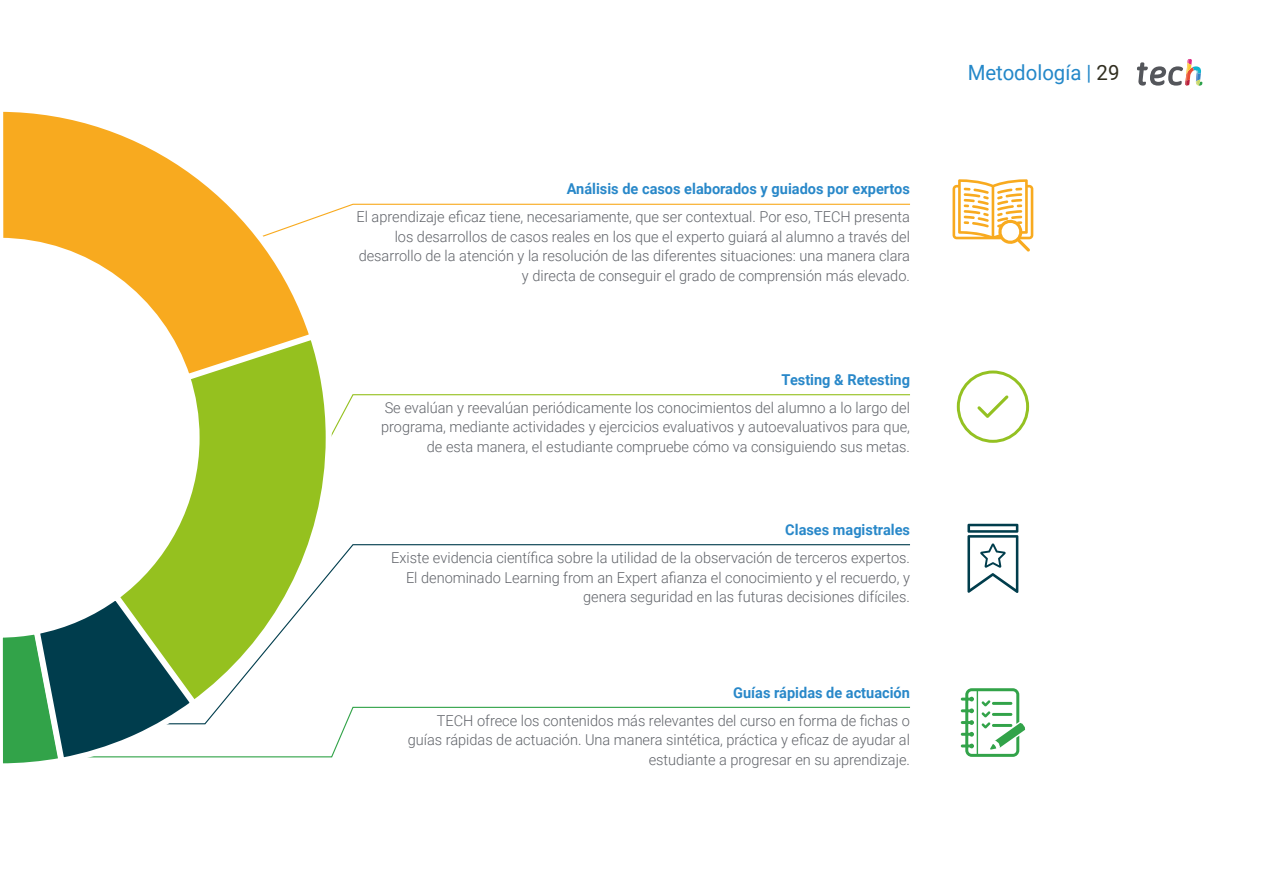
<style>
.page{position:relative;width:1263px;height:893px;background:#fff}
.page>*{position:absolute;margin:0;border:0;box-sizing:border-box;transform-origin:0 0}
.t1{font:21px "Roboto";color:#2488c9}
.t2{font:300 15px/19.5px "Roboto";color:#61646a;text-align:right}
.t3{font:700 15px "Roboto";color:#2988c9}
.s1{color:#312e20}
</style>
<div class="page">
<svg style="left:335px;top:394px;width:575px;height:36px"></svg>
<svg style="left:335px;top:544px;width:575px;height:24px"></svg>
<svg style="left:202px;top:706px;width:708px;height:52px"></svg>
<svg style="left:320px;top:203px;width:590px;height:14px"></svg>
<svg style="left:952px;top:179px;width:81px;height:73px"></svg>
<svg style="left:967px;top:524px;width:51px;height:69px"></svg>
<svg style="left:957px;top:370px;width:72px;height:73px"></svg>
<svg style="left:961px;top:688px;width:64px;height:69px"></svg>
<svg style="left:131px;top:377px;width:204px;height:335px"></svg>
<svg style="left:6px;top:111px;width:314px;height:274px"></svg>
<svg style="left:3px;top:111px;width:3px;height:127px"></svg>
<svg style="left:2px;top:588px;width:200px;height:176px"></svg>
<svg style="left:1137px;top:59px;width:65px;height:27px"></svg>
<p class="t3" style="left:567px;top:178px;width:345px">Análisis de casos elaborados y guiados por expertos</p>
<p class="t2" style="left:356px;top:207px;width:555px">El aprendizaje eficaz tiene, necesariamente, que ser contextual. Por eso, TECH presenta los desarrollos de casos reales en los que el experto guiará al alumno a través del desarrollo de la atención y la resolución de las diferentes situaciones: una manera clara y directa de conseguir el grado de comprensión más elevado.</p>
<p class="t3" style="left:782px;top:369px;width:130px">Testing &amp; Retesting</p>
<p class="t2" style="left:381px;top:397px;width:530px">Se evalúan y reevalúan periódicamente los conocimientos del alumno a lo largo del programa, mediante actividades y ejercicios evaluativos y autoevaluativos para que, de esta manera, el estudiante compruebe cómo va consiguiendo sus metas.</p>
<p class="t3" style="left:785px;top:519px;width:126px">Clases magistrales</p>
<p class="t2" style="left:391px;top:547px;width:520px">Existe evidencia científica sobre la utilidad de la observación de terceros expertos.<br>El denominado Learning from an Expert afianza el conocimiento y el recuerdo, y genera seguridad en las futuras decisiones difíciles.</p>
<p class="t3" style="left:733px;top:682px;width:178px">Guías rápidas de actuación</p>
<p class="t2" style="left:408px;top:710px;width:504px">TECH ofrece los contenidos más relevantes del curso en forma de fichas o guías rápidas de actuación. Una manera sintética, práctica y eficaz de ayudar al estudiante a progresar en su aprendizaje.</p>
<h1 class="t1" style="left:968px;top:57px;width:153px">Metodología | <span class="s1">29</span></h1>
</div>
